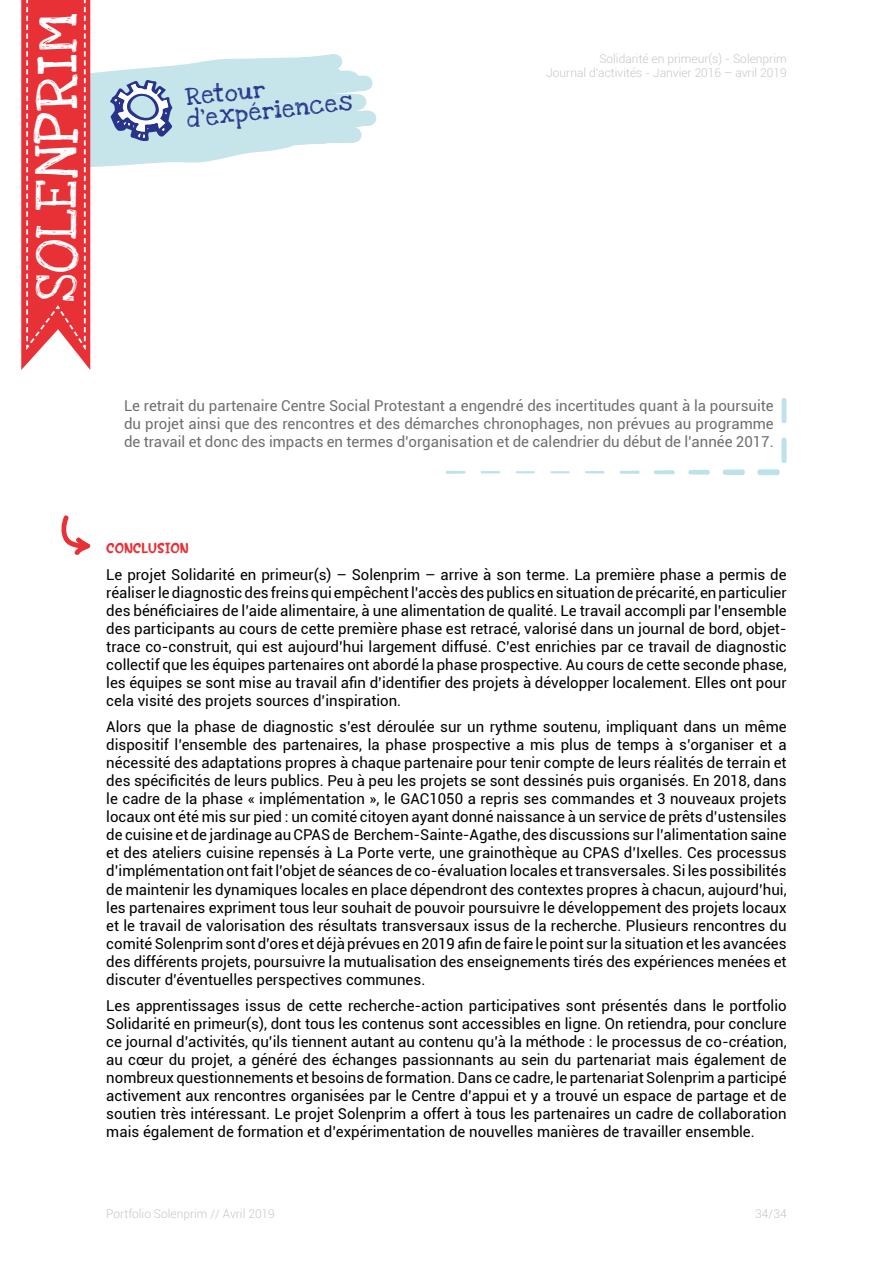
<style>
.page{position:relative;width:893px;height:1263px;background:#fff}
.page>*{position:absolute;margin:0;border:0;box-sizing:border-box;transform-origin:0 0}
.Titre_H2{font:43.2px "Love Ya Like A Sister";letter-spacing:.02em;color:#fff}
.Titre_h1{font:18px/21.6px "Love Ya Like A Sister";color:#28348b}
.Manuscrit{font:15px/18px "Roboto";color:#000;text-align:justify}
.Manuscrit-2{font:15px/18px "Roboto";color:#706f6f;text-align:justify}
.Manuscrit-3{font:700 15px "SF Wonder Comic";color:#e73137}
.t1{font:300 12px/14.4px "Roboto";color:#c6c6c6;text-align:right}
</style>
<div class="page">
<svg style="left:90px;top:46px;width:287px;height:127px"></svg>
<svg style="left:110px;top:80px;width:62px;height:61px"></svg>
<svg style="left:21px;top:0;width:69px;height:370px;background:#e9494e"></svg>
<div style="left:757px;top:469px;width:23px;height:6px;background:#bee2e9;border-radius:3px"></div>
<div style="left:781px;top:437px;width:6px;height:26px;background:#bee2e9;border-radius:3px"></div>
<div style="left:782px;top:398px;width:5px;height:25px;background:#bee2e9;border-radius:3px"></div>
<svg style="left:723px;top:469px;width:22px;height:6px"></svg>
<svg style="left:688px;top:470px;width:22px;height:5px"></svg>
<svg style="left:654px;top:470px;width:21px;height:4px"></svg>
<hr style="left:620px;top:471px;width:20px;height:3px;background:#bee2e9">
<svg style="left:585px;top:471px;width:19px;height:2px"></svg>
<hr style="left:550px;top:471px;width:20px;height:2px;background:#bee2e9">
<svg style="left:516px;top:471px;width:19px;height:2px"></svg>
<svg style="left:481px;top:471px;width:19px;height:2px"></svg>
<hr style="left:446px;top:471px;width:20px;height:3px;background:#bee2e9">
<svg style="left:61px;top:515px;width:30px;height:40px"></svg>
<p class="Titre_H2" style="left:21px;top:302px;width:290px;rotate:-90deg">SOLENPRIM</p>
<p class="Titre_h1" style="left:184px;top:87px;width:167px;rotate:-6deg">Retour d’expériences</p>
<p class="t1" style="left:546px;top:51px;width:242px">Solidarité en primeur(s) - Solenprim<br>Journal d’activités - Janvier 2016 – avril 2019</p>
<p class="Manuscrit-2" style="left:124px;top:396px;width:651px">Le retrait du partenaire Centre Social Protestant a engendré des incertitudes quant à la poursuite du projet ainsi que des rencontres et des démarches chronophages, non prévues au programme de travail et donc des impacts en termes d’organisation et de calendrier du début de l’année 2017.</p>
<p class="Manuscrit-3" style="left:106px;top:539px;width:84px">CONCLUSION</p>
<p class="Manuscrit" style="left:106px;top:565px;width:682px">Le projet Solidarité en primeur(s) – Solenprim – arrive à son terme. La première phase a permis de réaliser le diagnostic des freins qui empêchent l’accès des publics en situation de précarité, en particulier des bénéficiaires de l’aide alimentaire, à une alimentation de qualité. Le travail accompli par l’ensemble des participants au cours de cette première phase est retracé, valorisé dans un journal de bord, objet&shy;trace co-construit, qui est aujourd’hui largement diffusé. C’est enrichies par ce travail de diagnostic collectif que les équipes partenaires ont abordé la phase prospective. Au cours de cette seconde phase, les équipes se sont mise au travail afin d’identifier des projets à développer localement. Elles ont pour cela visité des projets sources d’inspiration.</p>
<p class="Manuscrit" style="left:106px;top:717px;width:682px">Alors que la phase de diagnostic s’est déroulée sur un rythme soutenu, impliquant dans un même dispositif l’ensemble des partenaires, la phase prospective a mis plus de temps à s’organiser et a nécessité des adaptations propres à chaque partenaire pour tenir compte de leurs réalités de terrain et des spécificités de leurs publics. Peu à peu les projets se sont dessinés puis organisés. En 2018, dans le cadre de la phase « implémentation », le GAC1050 a repris ses commandes et 3 nouveaux projets locaux ont été mis sur pied : un comité citoyen ayant donné naissance à un service de prêts d’ustensiles de cuisine et de jardinage au CPAS de Berchem-Sainte-Agathe, des discussions sur l’alimentation saine et des ateliers cuisine repensés à La Porte verte, une grainothèque au CPAS d’Ixelles. Ces processus d’implémentation ont fait l’objet de séances de co-évaluation locales et transversales. Si les possibilités de maintenir les dynamiques locales en place dépendront des contextes propres à chacun, aujourd’hui, les partenaires expriment tous leur souhait de pouvoir poursuivre le développement des projets locaux et le travail de valorisation des résultats transversaux issus de la recherche. Plusieurs rencontres du comité Solenprim sont d’ores et déjà prévues en 2019 afin de faire le point sur la situation et les avancées des différents projets, poursuivre la mutualisation des enseignements tirés des expériences menées et discuter d’éventuelles perspectives communes.</p>
<p class="Manuscrit" style="left:106px;top:996px;width:682px">Les apprentissages issus de cette recherche-action participatives sont présentés dans le portfolio Solidarité en primeur(s), dont tous les contenus sont accessibles en ligne. On retiendra, pour conclure ce journal d’activités, qu’ils tiennent autant au contenu qu’à la méthode : le processus de co-création, au cœur du projet, a généré des échanges passionnants au sein du partenariat mais également de nombreux questionnements et besoins de formation. Dans ce cadre, le partenariat Solenprim a participé activement aux rencontres organisées par le Centre d’appui et y a trouvé un espace de partage et de soutien très intéressant. Le projet Solenprim a offert à tous les partenaires un cadre de collaboration mais également de formation et d’expérimentation de nouvelles manières de travailler ensemble.</p>
<p class="t1" style="left:106px;top:1206px;width:170px">Portfolio Solenprim // Avril 2019</p>
<p class="t1" style="left:755px;top:1206px;width:33px">34/34</p>
</div>
